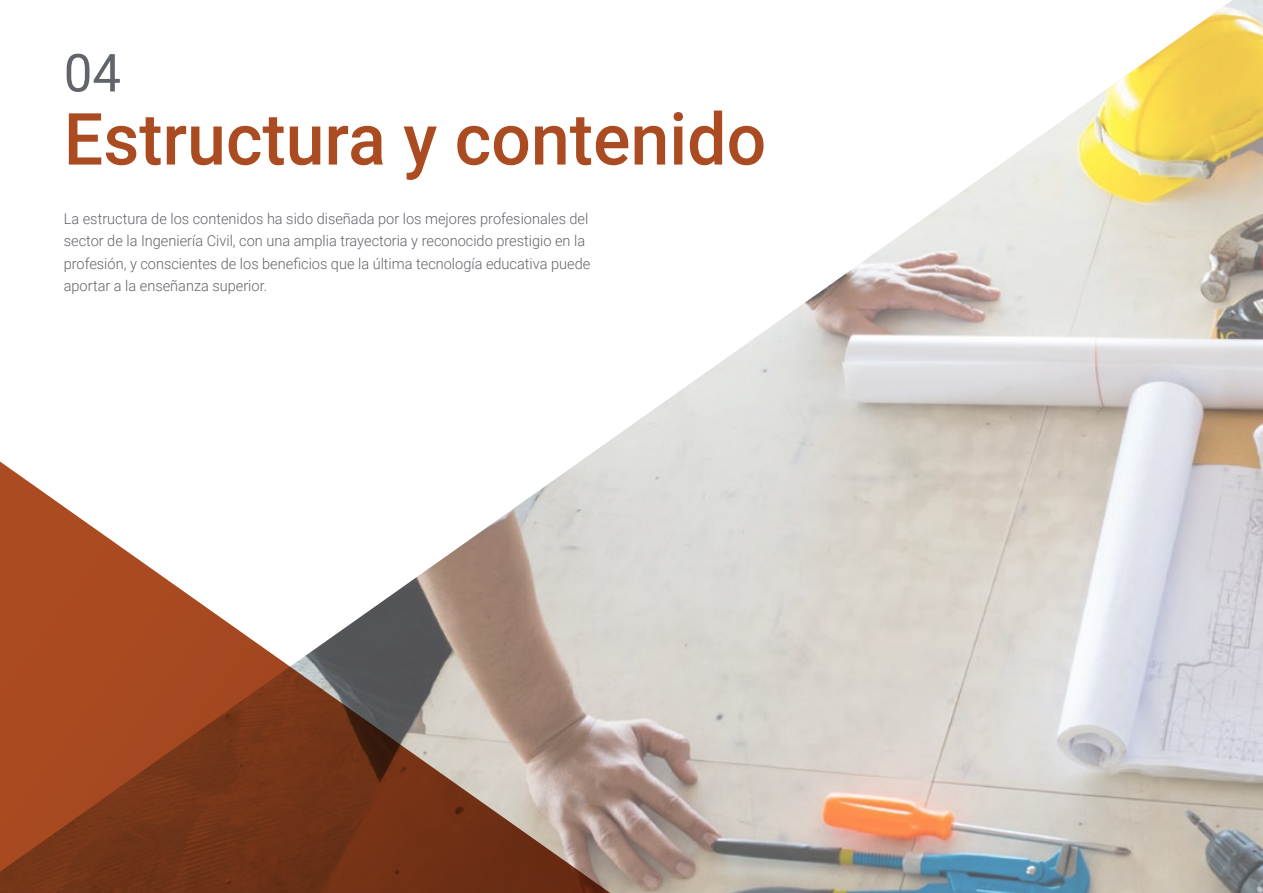
<style>
.page{position:relative;width:1263px;height:893px;background:#fff}
.page>*{position:absolute;margin:0;border:0;box-sizing:border-box;transform-origin:0 0}
.t1{font:500 72px "Roboto";color:#ab4b21}
.t2{font:52.5px "Roboto";color:#61646a}
.t3{font:300 15px/22.5px "Roboto";color:#61646a}
</style>
<div class="page">
<img style="left:602px;top:0;width:661px;height:893px">
<svg style="left:0;top:446px;width:640px;height:447px"></svg>
<h2 class="t2" style="left:64px;top:36px;width:59px">04</h2>
<h1 class="t1" style="left:64px;top:89px;width:704px">Estructura y contenido</h1>
<p class="t3" style="left:64px;top:207px;width:528px">La estructura de los contenidos ha sido diseñada por los mejores profesionales del sector de la Ingeniería Civil, con una amplia trayectoria y reconocido prestigio en la profesión, y conscientes de los beneficios que la última tecnología educativa puede aportar a la enseñanza superior.</p>
</div>
